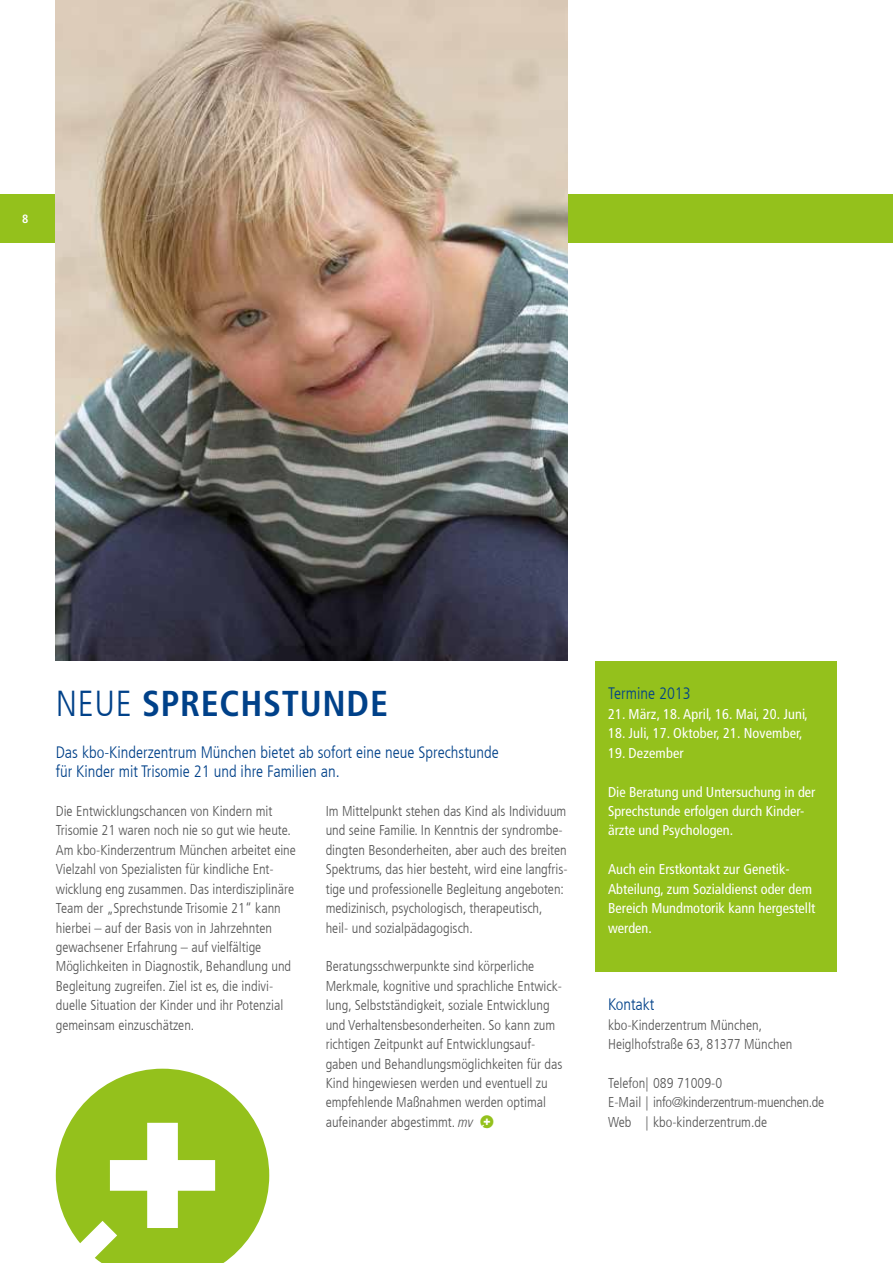
<style>
.page{position:relative;width:893px;height:1263px;background:#fff}
.page>*{position:absolute;margin:0;border:0;box-sizing:border-box;transform-origin:0 0}
.t1{font:700 condensed 36px "Frutiger LT Com";letter-spacing:.02em;color:#004189}
.t2{font:300 condensed 36px "Frutiger LT Com";color:#004189}
.t3{font:300 condensed 16.5px/19.4px "Frutiger LT Com";color:#004189}
.t4{font:300 condensed 14.25px/19.4px "Frutiger LT Com";color:#565656}
.t5{font:condensed 14.25px/19.4px "Frutiger LT Com";color:#fff}
.t6{font:700 condensed 12px "Frutiger LT Com";color:#fff}
.s1{font-style:italic}
.s2{font-family:"kboplus";font-weight:400;font-stretch:normal;font-size:15.6px;color:#94c11c}
</style>
<div class="page">
<div style="left:0;top:194px;width:893px;height:49px;background:#94c11c"></div>
<div style="left:595px;top:661px;width:242px;height:310px;background:#94c11c"></div>
<svg style="left:56px;top:1069px;width:213px;height:194px"></svg>
<img style="left:56px;top:0;width:512px;height:661px">
<p class="t6" style="left:22px;top:212px;width:8px">8</p>
<h1 class="t2" style="left:56px;top:683px;width:40px">Neue</h1>
<h1 class="t1" style="left:142px;top:682px;width:243px">SPRECHSTUNDE</h1>
<p class="t3" style="left:56px;top:742px;width:445px">Das kbo-Kinderzentrum M ünchen bietet ab sofort eine neue Sprechstunde für Kinder mit Trisomie 21 und ihre Familien an.</p>
<p class="t4" style="left:56px;top:801px;width:242px">Die Entwicklungschancen von Kindern mit Trisomie 21 waren noch nie so gut wie heute.<br>Am kbo-Kinderzentrum M ünchen arbeitet eine Vielzahl von Spezialisten für kindliche Ent&shy;wicklung eng zusammen. Das interdisziplinäre Team der „Sprechstunde Trisomie 21“ kann hierbei – auf der Basis von in Jahrzehnten gewachsener Erfahrung – auf vielfältige Möglichkeiten in Diagnostik, Behandlung und Begleitung zugreifen. Ziel ist es, die indivi&shy;duelle Situation der Kinder und ihr Potenzial gemeinsam einzuschätzen.</p>
<p class="t4" style="left:326px;top:801px;width:243px">Im M ittelpunkt stehen das Kind als Individuum und seine Familie. In Kenntnis der syndrombe&shy;dingten Besonderheiten, aber auch des breiten Spektrums, das hier besteht, wird eine langfris&shy;tige und professionelle Begleitung angeboten: medizinisch, psychologisch, therapeutisch, heil- und sozialpädagogisch.</p>
<p class="t4" style="left:326px;top:957px;width:238px">Beratungsschwerpunkte sind körperliche Merkmale, kognitive und sprachliche Entwick&shy;lung, Selbstständigkeit, soziale Entwicklung und Verhaltensbesonderheiten. So kann zum richtigen Zeitpunkt auf Entwicklungsauf&shy;gaben und Behandlungsmöglichkeiten für das Kind hingewiesen werden und eventuell zu empfehlende Maßnahmen werden optimal aufeinander abgestimmt. <span class="s1">mv</span> <span class="s2">B</span></p>
<p class="t3" style="left:608px;top:684px;width:84px">Termine 2013</p>
<p class="t5" style="left:608px;top:704px;width:201px">21. März, 18. April, 16. Mai, 20. Juni,</p>
<p class="t5" style="left:608px;top:724px;width:196px">18. Juli, 17. Oktober, 21. November,</p>
<p class="t5" style="left:608px;top:743px;width:77px">19. Dezember</p>
<p class="t5" style="left:608px;top:782px;width:209px">Die Beratung und Untersuchung in der<br>Sprechstunde erfolgen durch Kinder&shy;ärzte und Psychologen.</p>
<p class="t5" style="left:608px;top:860px;width:209px">Auch ein Erstkontakt zur Genetik-<br>Abteilung, zum Sozialdienst oder dem<br>Bereich Mundmotorik kann hergestellt werden.</p>
<p class="t3" style="left:608px;top:995px;width:48px">Kontakt</p>
<p class="t4" style="left:608px;top:1015px;width:186px">kbo-Kinderzentrum M ünchen,<br>Heiglhofstraße 63, 81377 M ünchen</p>
<p class="t4" style="left:608px;top:1073px;width:218px">Telefon| 089 71009-0<br>E-M ail | info@kinderzentrum-muenchen.de<br>Web | kbo-kinderzentrum.de</p>
</div>
